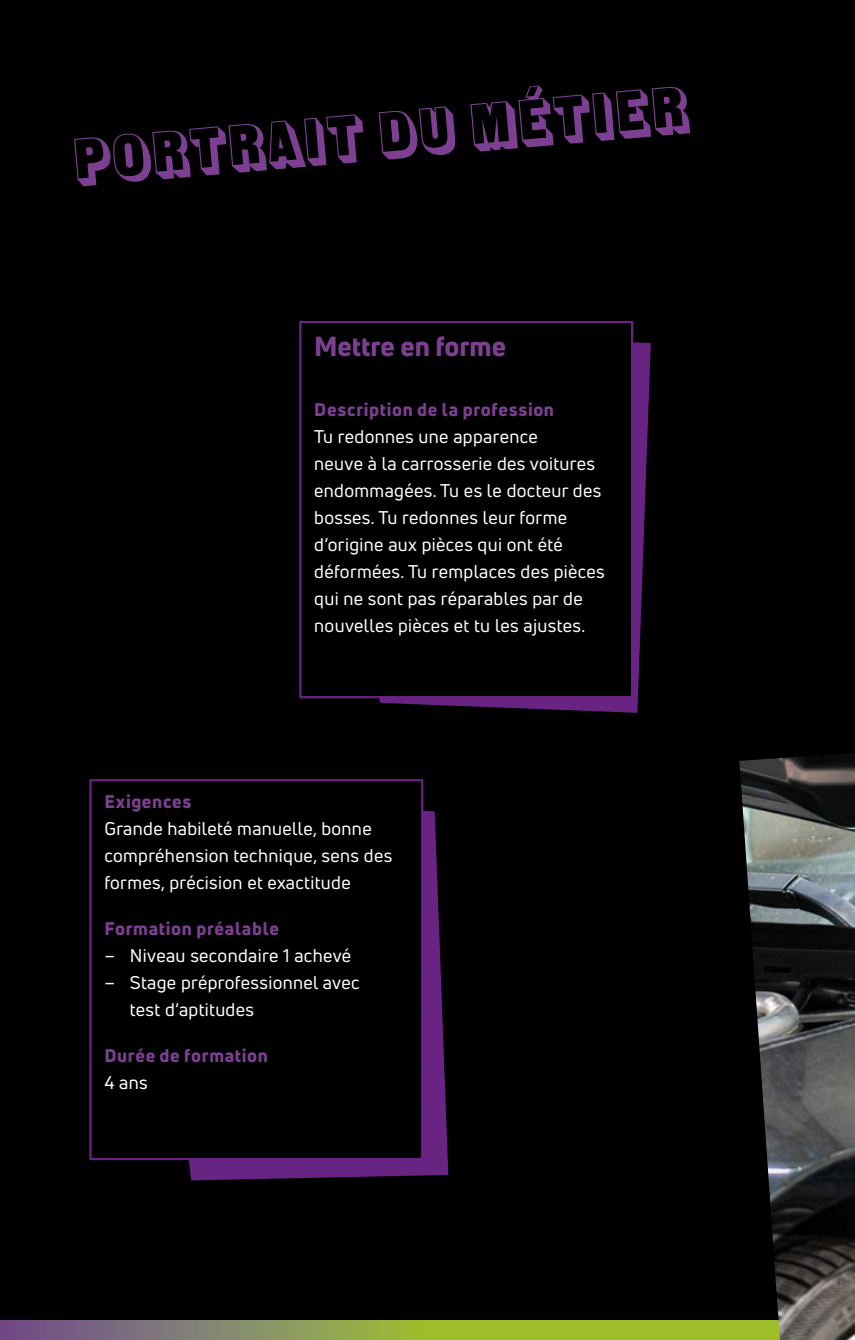
<style>
.page{position:relative;width:855px;height:1340px;background:#fff}
.page>*{position:absolute;margin:0;border:0;box-sizing:border-box;transform-origin:0 0}
.t1{font:63px "Shadowone";color:#7c3f91}
.t2{font:800 27px "Uni Neue";color:#7c3f91}
.t3{font:18px/27px "Uni Neue";letter-spacing:.02em;color:#fff}
.t4{font:800 18px "Uni Neue";letter-spacing:.035em;color:#7c3f91}
</style>
<div class="page">
<div style="left:0;top:0;width:855px;height:1339px;background:#000"></div>
<svg style="left:378px;top:342px;width:273px;height:371px;fill:#682383"></svg>
<div style="left:300px;top:322px;width:332px;height:375px;background:#000"></div>
<div style="left:299px;top:321px;width:334px;height:377px;border:2px solid #682383"></div>
<svg style="left:0;top:1320px;width:739px;height:19px"></svg>
<img style="left:739px;top:753px;width:116px;height:586px">
<svg style="left:189px;top:810px;width:259px;height:370px;fill:#682383"></svg>
<div style="left:90px;top:780px;width:332px;height:379px;background:#000"></div>
<div style="left:89px;top:779px;width:334px;height:381px;border:2px solid #682383"></div>
<h1 class="t1" style="left:68px;top:125px;width:618px;rotate:-5deg">portrait du métier</h1>
<h2 class="t2" style="left:314px;top:328px;width:193px">Mettre en forme</h2>
<p class="t4" style="left:314px;top:397px;width:241px">Description de la profession</p>
<p class="t3" style="left:314px;top:422px;width:292px">Tu redonnes une apparence<br>neuve à la carrosserie des voitures endommagées. Tu es le docteur des bosses. Tu redonnes leur forme d’origine aux pièces qui ont été déformées. Tu remplaces des pièces qui ne sont pas réparables par de nouvelles pièces et tu les ajustes.</p>
<p class="t4" style="left:104px;top:789px;width:89px">Exigences</p>
<p class="t3" style="left:104px;top:814px;width:289px">Grande habileté manuelle, bonne compréhension technique, sens des formes, précision et exactitude</p>
<p class="t4" style="left:104px;top:916px;width:176px">Formation préalable</p>
<p class="t3" style="left:104px;top:941px;width:248px">– Niveau secondaire 1 achevé</p>
<p class="t3" style="left:130px;top:968px;width:231px;text-indent:-26px">– Stage préprofessionnel avec test d‘aptitudes</p>
<p class="t4" style="left:104px;top:1043px;width:165px">Durée de formation</p>
<p class="t3" style="left:104px;top:1068px;width:45px">4 ans</p>
</div>
